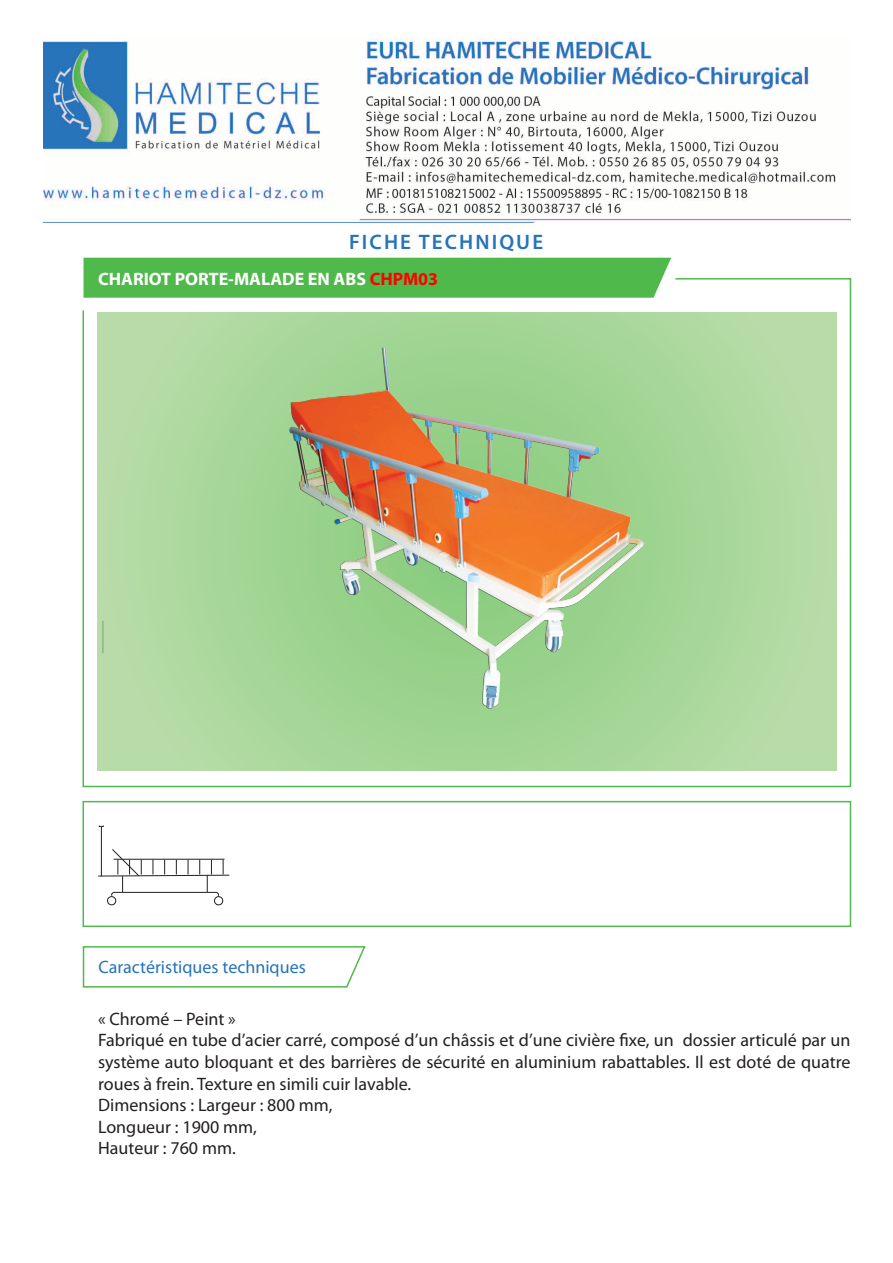
<style>
.page{position:relative;width:893px;height:1263px;background:#fff}
.page>*{position:absolute;margin:0;border:0;box-sizing:border-box;transform-origin:0 0}
.t1{font:600 21px "Myriad Pro";letter-spacing:.1em;color:#2673ba}
.t2{font:18px/21.6px "Myriad Pro";color:#231f20}
.t3{font:700 18px "Myriad Pro";color:#fff}
.t4{font:18px "Myriad Pro";color:#2673ba}
.s1{color:#f00}
</style>
<div class="page">
<img style="left:44px;top:39px;width:806px;height:183px">
<div style="left:83px;top:257px;width:588px;height:20px;background:#50b94b"></div>
<svg style="left:82px;top:946px;width:284px;height:42px"></svg>
<svg style="left:82px;top:277px;width:770px;height:511px"></svg>
<div style="left:83px;top:801px;width:768px;height:126px;border:2px solid #50b94b"></div>
<div style="left:97px;top:312px;width:739px;height:458px;background:linear-gradient(to bottom,#add99f,#acd89d)"></div>
<img style="left:290px;top:348px;width:355px;height:367px">
<hr style="left:101px;top:826px;width:1px;height:50px;background:#231f20">
<svg style="left:98px;top:848px;width:132px;height:48px"></svg>
<div style="left:214px;top:896px;width:9px;height:9px;border:1px solid #231f20;border-radius:50%"></div>
<div style="left:107px;top:896px;width:9px;height:9px;border:1px solid #231f20;border-radius:50%"></div>
<p class="t1" style="left:349px;top:229px;width:196px">FICHE TECHNIQUE</p>
<p class="t3" style="left:98px;top:267px;width:342px">CHARIOT PORTE-MALADE EN ABS <span class="s1">CHPM03</span></p>
<p class="t4" style="left:98px;top:956px;width:209px">Caractéristiques techniques</p>
<p class="t2" style="left:98px;top:1007px;width:754px">« Chromé – Peint »<br>Fabriqué en tube d’acier carré, composé d’un châssis et d’une civière fixe, un dossier articulé par un système auto bloquant et des barrières de sécurité en aluminium rabattables. Il est doté de quatre roues à frein. Texture en simili cuir lavable.<br>Dimensions : Largeur : 800 mm,<br>Longueur : 1900 mm,<br>Hauteur : 760 mm.</p>
</div>
